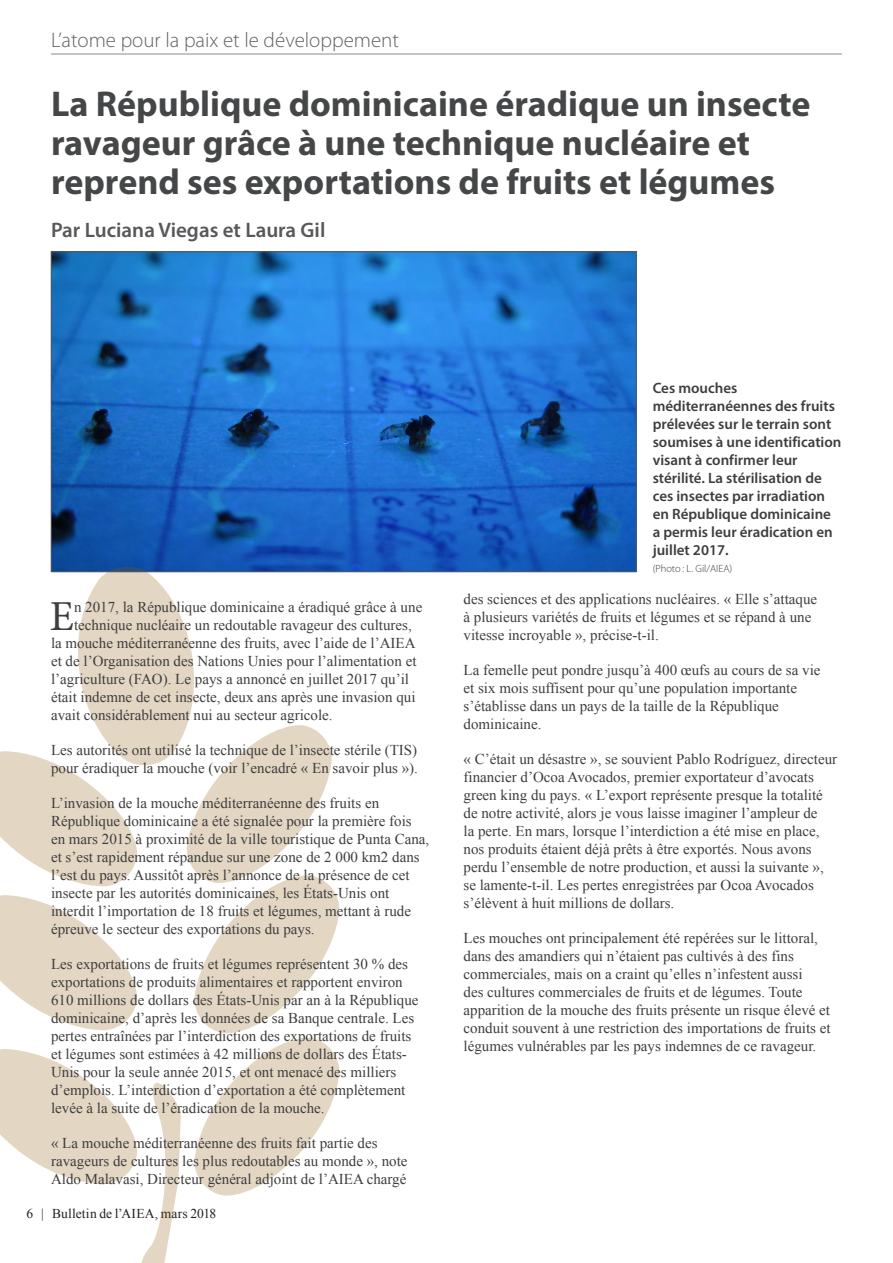
<style>
.page{position:relative;width:893px;height:1263px;background:#fff}
.page>*{position:absolute;margin:0;border:0;box-sizing:border-box;transform-origin:0 0}
.Frist_Para{font:42.75px "Minion Pro";color:#3e3e3f}
.Story_Title{font:700 36px/39px "Myriad Pro";color:#454647}
.t1{font:300 21px "Myriad Pro";color:#636366}
.Author-top{font:600 21px "Myriad Pro";color:#57585a}
.Body_Text{font:15px/18px "Times New Roman";color:#3e3e3f}
.Frist_Para-2{font:15px "Times New Roman";color:#3e3e3f}
.Photo_caption{font:600 15px/18px "Myriad Pro";color:#3e3e3f}
.t2{font:13.5px "Times New Roman";letter-spacing:.015em;color:#231f20}
.Photo_credit{font:300 10.5px "Myriad Pro";color:#3e3e3f}
</style>
<div class="page">
<hr style="left:51px;top:54px;width:791px;height:1px;background:#636366">
<img style="left:53px;top:254px;width:581px;height:316px">
<svg style="left:0;top:562px;width:341px;height:701px"></svg>
<h3 class="t1" style="left:51px;top:28px;width:349px">L’atome pour la paix et le développement</h3>
<p class="Story_Title" style="left:51px;top:83px;width:761px">La République dominicaine éradique un insecte ravageur grâce à une technique nucléaire et reprend ses exportations de fruits et légumes</p>
<p class="Author-top" style="left:51px;top:216px;width:276px">Par Luciana Viegas et Laura Gil</p>
<p class="Frist_Para" style="left:50px;top:588px;width:26px">E</p>
<p class="Frist_Para-2" style="left:74px;top:597px;width:350px">n 2017, la République dominicaine a éradiqué grâce à une</p>
<p class="Frist_Para-2" style="left:74px;top:615px;width:339px">technique nucléaire un redoutable ravageur des cultures,</p>
<p class="Frist_Para-2" style="left:51px;top:633px;width:366px">la mouche méditerranéenne des fruits, avec l’aide de l’AIEA</p>
<p class="Frist_Para-2" style="left:51px;top:651px;width:367px">et de l’Organisation des Nations Unies pour l’alimentation et</p>
<p class="Frist_Para-2" style="left:51px;top:669px;width:359px">l’agriculture (FAO). Le pays a annoncé en juillet 2017 qu’il</p>
<p class="Frist_Para-2" style="left:51px;top:687px;width:366px">était indemne de cet insecte, deux ans après une invasion qui</p>
<p class="Frist_Para-2" style="left:51px;top:705px;width:283px">avait considérablement nui au secteur agricole.</p>
<p class="Body_Text" style="left:51px;top:741px;width:368px">Les autorités ont utilisé la technique de l’insecte stérile (TIS) pour éradiquer la mouche (voir l’encadré « En savoir plus »).</p>
<p class="Body_Text" style="left:51px;top:794px;width:380px">L’invasion de la mouche méditerranéenne des fruits en République dominicaine a été signalée pour la première fois en mars 2015 à proximité de la ville touristique de Punta Cana, et s’est rapidement répandue sur une zone de 2 000 km2 dans l’est du pays. Aussitôt après l’annonce de la présence de cet insecte par les autorités dominicaines, les États-Unis ont interdit l’importation de 18 fruits et légumes, mettant à rude épreuve le secteur des exportations du pays.</p>
<p class="Body_Text" style="left:51px;top:955px;width:369px">Les exportations de fruits et légumes représentent 30 % des exportations de produits alimentaires et rapportent environ 610 millions de dollars des États-Unis par an à la République dominicaine, d’après les données de sa Banque centrale. Les pertes entraînées par l’interdiction des exportations de fruits et légumes sont estimées à 42 millions de dollars des États-Unis pour la seule année 2015, et ont menacé des milliers d’emplois. L’interdiction d’exportation a été complètement levée à la suite de l’éradication de la mouche.</p>
<p class="Body_Text" style="left:51px;top:1134px;width:358px">« La mouche méditerranéenne des fruits fait partie des ravageurs de cultures les plus redoutables au monde », note<br>Aldo Malavasi, Directeur général adjoint de l’AIEA chargé</p>
<p class="t2" style="left:26px;top:1205px;width:191px">6 | Bulletin de l’AIEA, mars 2018</p>
<p class="Photo_caption" style="left:653px;top:379px;width:190px">Ces mouches méditerranéennes des fruits prélevées sur le terrain sont soumises à une identification visant à confirmer leur stérilité. La stérilisation de ces insectes par irradiation en République dominicaine a permis leur éradication en juillet 2017.</p>
<p class="Photo_credit" style="left:653px;top:563px;width:81px">(Photo : L. Gil/AIEA)</p>
<p class="Body_Text" style="left:463px;top:589px;width:355px">des sciences et des applications nucléaires. « Elle s’attaque à plusieurs variétés de fruits et légumes et se répand à une vitesse incroyable », précise-t-il.</p>
<p class="Body_Text" style="left:463px;top:660px;width:359px">La femelle peut pondre jusqu’à 400 œufs au cours de sa vie et six mois suffisent pour qu’une population importante s’établisse dans un pays de la taille de la République dominicaine.</p>
<p class="Body_Text" style="left:463px;top:749px;width:375px">« C’était un désastre », se souvient Pablo Rodríguez, directeur financier d’Ocoa Avocados, premier exportateur d’avocats green king du pays. « L’export représente presque la totalité de notre activité, alors je vous laisse imaginer l’ampleur de<br>la perte. En mars, lorsque l’interdiction a été mise en place, nos produits étaient déjà prêts à être exportés. Nous avons perdu l’ensemble de notre production, et aussi la suivante », se lamente-t-il. Les pertes enregistrées par Ocoa Avocados s’élèvent à huit millions de dollars.</p>
<p class="Body_Text" style="left:463px;top:928px;width:369px">Les mouches ont principalement été repérées sur le littoral, dans des amandiers qui n’étaient pas cultivés à des fins commerciales, mais on a craint qu’elles n’infestent aussi<br>des cultures commerciales de fruits et de légumes. Toute apparition de la mouche des fruits présente un risque élevé et conduit souvent à une restriction des importations de fruits et légumes vulnérables par les pays indemnes de ce ravageur.</p>
</div>
